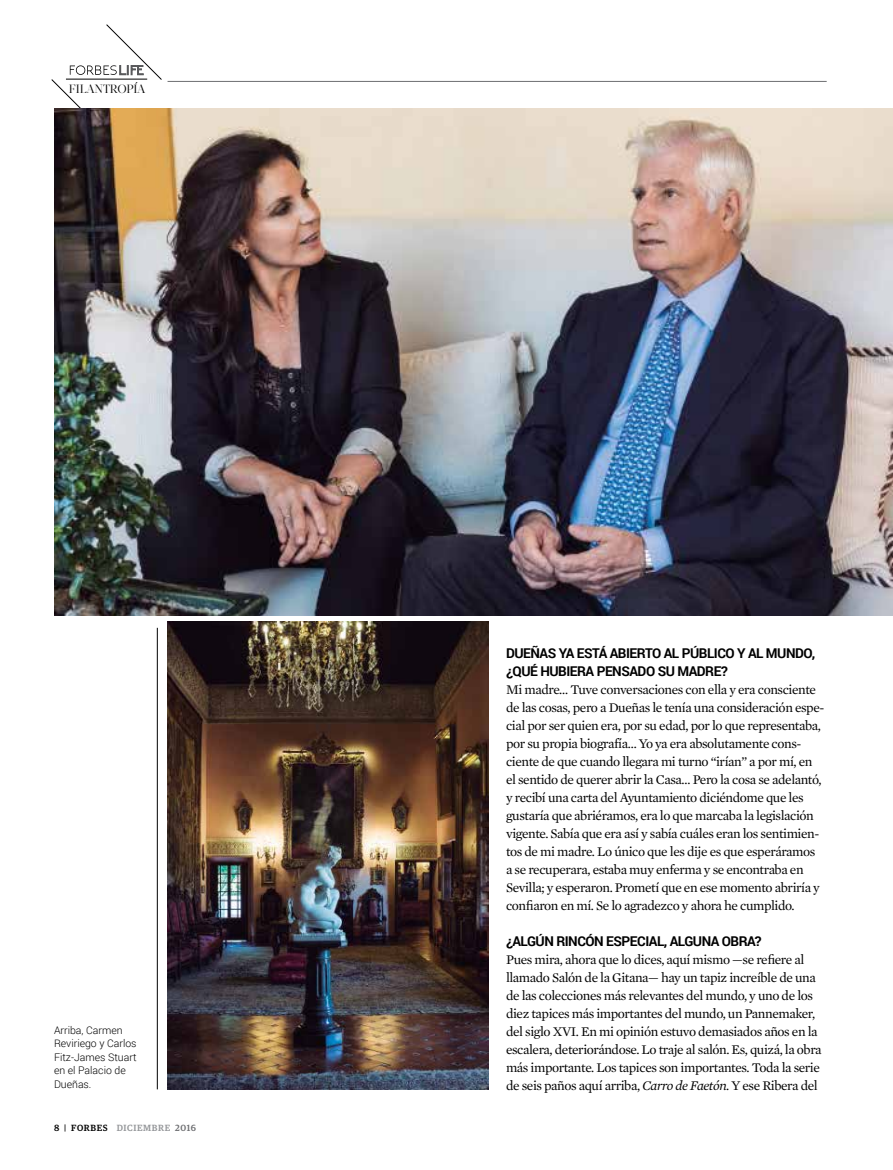
<style>
.page{position:relative;width:893px;height:1170px;background:#fff}
.page>*{position:absolute;margin:0;border:0;box-sizing:border-box;transform-origin:0 0}
.t1{font:13.5px/18px "Mercury Text G1";letter-spacing:-.03em;color:#000}
.t2{font:700 13.5px/18px "Roboto";letter-spacing:-.035em;color:#000}
.t3{font:12px "Acta Display";letter-spacing:-.01em;color:#000}
.t4{font:300 10.5px/13.5px "Roboto";color:#000}
.t5{font:500 9px "Guardian Egyp";letter-spacing:.07em;color:#939598}
.s1{color:#000}
.s2{color:#6d6e71}
.s3{font-style:italic}
</style>
<div class="page">
<hr style="left:168px;top:81px;width:659px;height:1px;background:#6d6e71">
<svg style="left:51px;top:24px;width:111px;height:84px"></svg>
<hr style="left:157px;top:627px;width:1px;height:462px;background:#000">
<img style="left:54px;top:108px;width:839px;height:507px">
<img style="left:167px;top:621px;width:321px;height:468px">
<p class="t3" style="left:69px;top:82px;width:78px">FILANTROPÍA</p>
<p class="t4" style="left:54px;top:1022px;width:84px">Arriba, Carmen<br>Reviriego y Carlos<br>Fitz-James Stuart en el Palacio de<br>Dueñas.</p>
<p class="t5" style="left:54px;top:1121px;width:144px"><span class="s1">8 | FORBES</span> DICIEMBRE <span class="s2">2016</span></p>
<p class="t2" style="left:506px;top:643px;width:311px">DUEÑAS YA ESTÁ ABIERTO AL PÚBLICO Y AL MUNDO, ¿QUÉ HUBIERA PENSADO SU MADRE?</p>
<p class="t1" style="left:506px;top:679px;width:320px">Mi madre… Tuve conversaciones con ella y era consciente de las cosas, pero a Dueñas le tenía una consideración espe&shy;cial por ser quien era, por su edad, por lo que representaba, por su propia biografía… Yo ya era absolutamente cons&shy;ciente de que cuando llegara mi turno “irían” a por mí, en el sentido de querer abrir la Casa… Pero la cosa se adelantó, y recibí una carta del Ayuntamiento diciéndome que les gustaría que abriéramos, era lo que marcaba la legislación vigente. Sabía que era así y sabía cuáles eran los sentimien&shy;tos de mi madre. Lo único que les dije es que esperáramos a se recuperara, estaba muy enferma y se encontraba en Sevilla; y esperaron. Prometí que en ese momento abriría y confiaron en mí. Se lo agradezco y ahora he cumplido.</p>
<p class="t2" style="left:506px;top:931px;width:257px">¿ALGÚN RINCÓN ESPECIAL, ALGUNA OBRA?</p>
<p class="t1" style="left:506px;top:949px;width:317px">Pues mira, ahora que lo dices, aquí mismo —se refiere al llamado Salón de la Gitana— hay un tapiz increíble de una de las colecciones más relevantes del mundo, y uno de los diez tapices más importantes del mundo, un Pannemaker, del siglo XVI. En mi opinión estuvo demasiados años en la escalera, deteriorándose. Lo traje al salón. Es, quizá, la obra más importante. Los tapices son importantes. Toda la serie de seis paños aquí arriba, <span class="s3">Carro de Faetón</span>. Y ese Ribera del</p>
</div>
